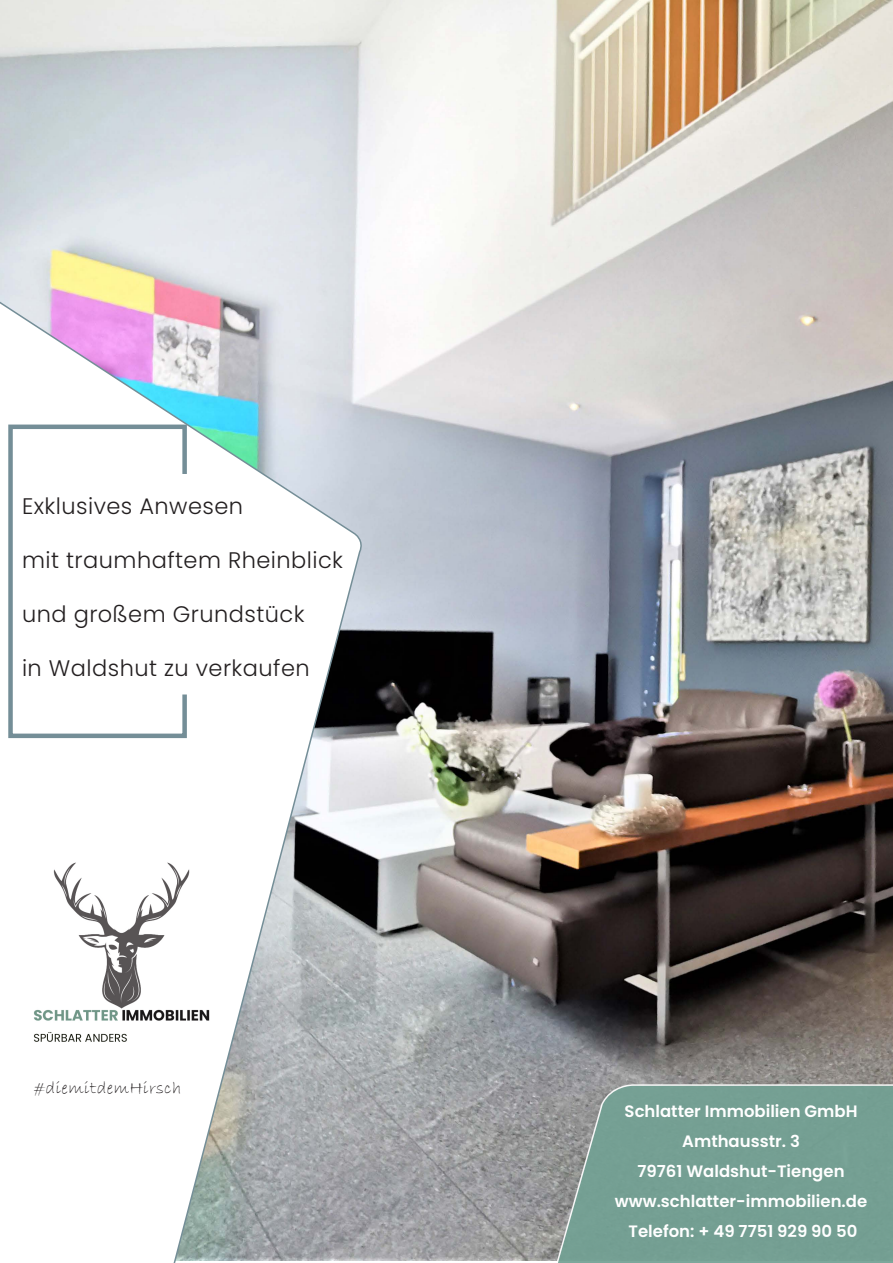
<style>
.page{position:relative;width:893px;height:1263px;background:#fff}
.page>*{position:absolute;margin:0;border:0;box-sizing:border-box;transform-origin:0 0}
.t1{font:300 22.5px "Poppins";letter-spacing:.02em;color:#231f20}
.t2{font:18px "Bradley Hand ITC";letter-spacing:.02em;color:#231f20}
.t3{font:600 16.5px/30px "Poppins";color:#fff;text-align:center}
</style>
<div class="page">
<img style="left:0;top:0;width:893px;height:1260px">
<svg style="left:531px;top:1083px;width:362px;height:180px;background:#7a9e94"></svg>
<svg style="left:0;top:186px;width:365px;height:1077px"></svg>
<svg style="left:6px;top:422px;width:183px;height:318px"></svg>
<img style="left:33px;top:861px;width:178px;height:182px">
<h1 class="t1" style="left:22px;top:493px;width:223px">Exklusives Anwesen</h1>
<h1 class="t1" style="left:22px;top:547px;width:322px">mit traumhaftem Rheinblick</h1>
<h1 class="t1" style="left:22px;top:601px;width:284px">und großem Grundstück</h1>
<h1 class="t1" style="left:22px;top:655px;width:289px">in Waldshut zu verkaufen</h1>
<p class="t2" style="left:34px;top:1079px;width:149px">#diemitdemHirsch</p>
<p class="t3" style="left:615px;top:1096px;width:254px">Schlatter Immobilien GmbH<br>Amthausstr. 3<br>79761 Waldshut-Tiengen www.schlatter-immobilien.de<br>Telefon: + 49 7751 929 90 50</p>
</div>
